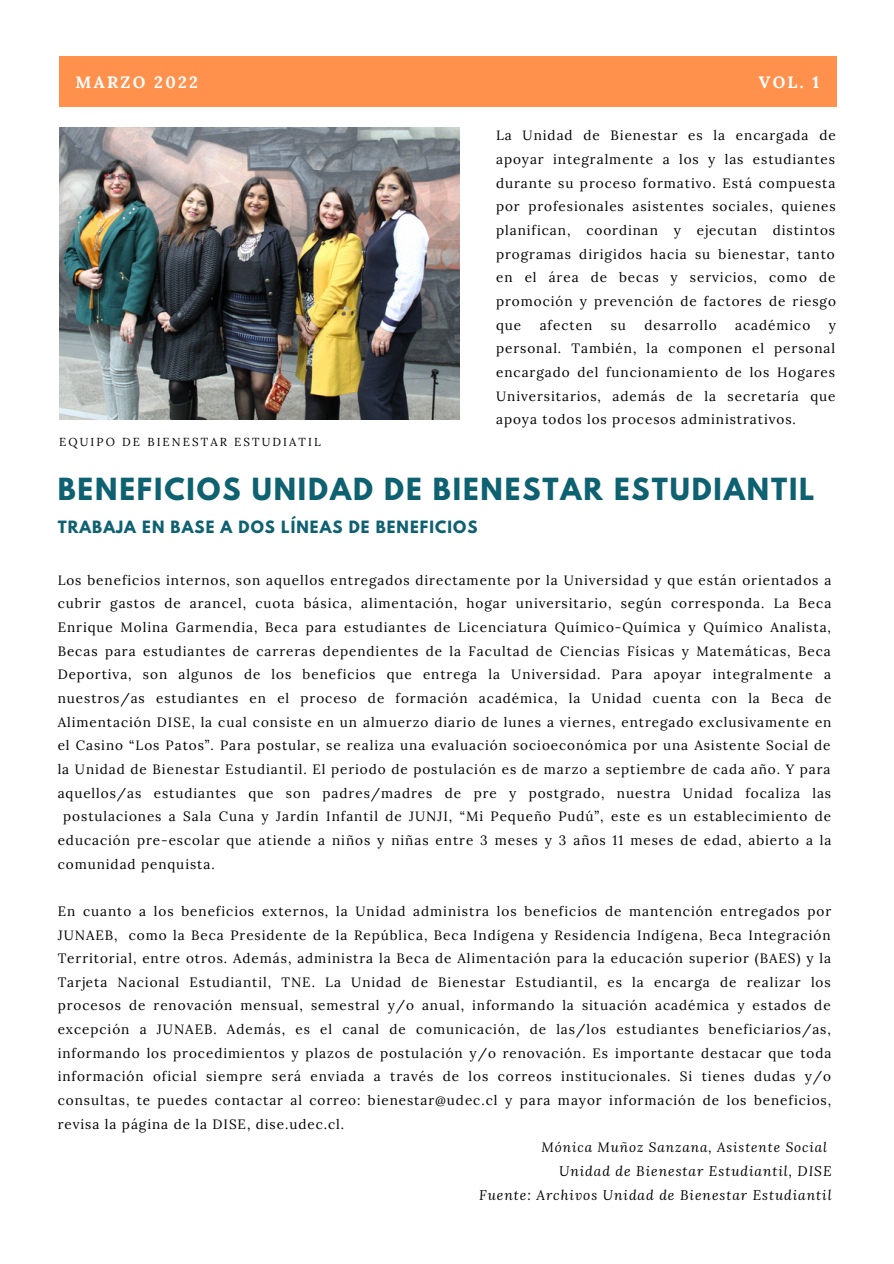
<style>
.page{position:relative;width:894px;height:1264px;background:#fff}
.page>*{position:absolute;margin:0;border:0;box-sizing:border-box;transform-origin:0 0}
.t1{font:700 27px "League Spartan";letter-spacing:.07em;color:#0e6171}
.t2{font:700 16.35px "Lora";letter-spacing:.14em;color:#fff}
.t3{font:700 15px "League Spartan";letter-spacing:.07em;color:#0e6171}
.t4{font:italic 13.8px "Lora";letter-spacing:.07em;color:#000}
.t5{font:13.5px/23.7px "Lora";letter-spacing:.07em;color:#000;text-align:justify}
.t6{font:italic 13.5px "Lora";letter-spacing:.07em;color:#000}
.t7{font:11.55px "Lora";letter-spacing:.18em;color:#000}
</style>
<div class="page">
<div style="left:59px;top:56px;width:777px;height:51px;background:#ff914d"></div>
<img style="left:59px;top:127px;width:400px;height:292px">
<p class="t2" style="left:75px;top:71px;width:124px">MARZO 2022</p>
<p class="t2" style="left:758px;top:71px;width:62px">VOL. 1</p>
<p class="t7" style="left:59px;top:434px;width:263px">EQUIPO DE BIENESTAR ESTUDIATIL</p>
<p class="t5" style="left:496px;top:123px;width:341px">La Unidad de Bienestar es la encargada de apoyar integralmente a los y las estudiantes durante su proceso formativo. Está compuesta por profesionales asistentes sociales, quienes planifican, coordinan y ejecutan distintos programas dirigidos hacia su bienestar, tanto en el área de becas y servicios, como de promoción y prevención de factores de riesgo que</p>
<p class="t5" style="left:539px;top:313px;width:54px">afecten</p>
<p class="t5" style="left:610px;top:313px;width:17px">su</p>
<p class="t5" style="left:644px;top:313px;width:74px">desarrollo</p>
<p class="t5" style="left:735px;top:313px;width:77px">académico</p>
<p class="t5" style="left:496px;top:313px;width:341px;text-indent:332px">y personal. También, la componen el personal encargado del funcionamiento de los Hogares Universitarios, además de la secretaría que apoya todos los procesos administrativos.</p>
<p class="t1" style="left:58px;top:476px;width:758px">BENEFICIOS UNIDAD DE BIENESTAR ESTUDIANTIL</p>
<p class="t3" style="left:58px;top:519px;width:421px">TRABAJA EN BASE A DOS LÍNEAS DE BENEFICIOS</p>
<p class="t5" style="left:58px;top:568px;width:775px">Los beneficios internos, son aquellos entregados directamente por la Universidad y que están orientados a</p>
<p class="t5" style="left:58px;top:591px;width:775px">cubrir gastos de arancel, cuota básica, alimentación, hogar universitario, según corresponda. La Beca</p>
<p class="t5" style="left:58px;top:615px;width:774px">Enrique Molina Garmendia, Beca para estudiantes de Licenciatura Químico-Química y Químico Analista,</p>
<p class="t5" style="left:58px;top:639px;width:774px">Becas para estudiantes de carreras dependientes de la Facultad de Ciencias Físicas y Matemáticas, Beca</p>
<p class="t5" style="left:58px;top:662px;width:774px">Deportiva, son algunos de los beneficios que entrega la Universidad. Para apoyar integralmente a</p>
<p class="t5" style="left:58px;top:686px;width:775px">nuestros/as estudiantes en el proceso de formación académica, la Unidad cuenta con la Beca de</p>
<p class="t5" style="left:58px;top:709px;width:775px">Alimentación DISE, la cual consiste en un almuerzo diario de lunes a viernes, entregado exclusivamente en</p>
<p class="t5" style="left:58px;top:733px;width:774px">el Casino “Los Patos”. Para postular, se realiza una evaluación socioeconómica por una Asistente Social de</p>
<p class="t5" style="left:58px;top:757px;width:774px">la Unidad de Bienestar Estudiantil. El periodo de postulación es de marzo a septiembre de cada año. Y para</p>
<p class="t5" style="left:58px;top:780px;width:774px">aquellos/as estudiantes que son padres/madres de pre y postgrado, nuestra Unidad focaliza las</p>
<p class="t5" style="left:63px;top:804px;width:769px">postulaciones a Sala Cuna y Jardín Infantil de JUNJI, “Mi Pequeño Pudú”, este es un establecimiento de</p>
<p class="t5" style="left:58px;top:828px;width:775px">educación pre-escolar que atiende a niños y niñas entre 3 meses y 3 años 11 meses de edad, abierto a la</p>
<p class="t5" style="left:58px;top:851px;width:158px">comunidad penquista.</p>
<p class="t5" style="left:58px;top:899px;width:775px">En cuanto a los beneficios externos, la Unidad administra los beneficios de mantención entregados por JUNAEB, como la Beca Presidente de la República, Beca Indígena y Residencia Indígena, Beca Integración Territorial, entre otros. Además, administra la Beca de Alimentación para la educación superior (BAES) y la Tarjeta Nacional Estudiantil, TNE. La Unidad de Bienestar Estudiantil, es la encarga de realizar los procesos de renovación mensual, semestral y/o anual, informando la situación académica y estados de excepción a JUNAEB. Además, es el canal de comunicación, de las/los estudiantes beneficiarios/as, informando los procedimientos y plazos de postulación y/o renovación. Es importante destacar que toda información oficial siempre será enviada a través de los correos institucionales. Si tienes dudas y/o consultas, te puedes contactar al correo: bienestar@udec.cl y para mayor información de los beneficios, revisa la página de la DISE, dise.udec.cl.</p>
<p class="t6" style="left:541px;top:1138px;width:287px">Mónica Muñoz Sanzana, Asistente Social</p>
<p class="t4" style="left:559px;top:1161px;width:274px">Unidad de Bienestar Estudiantil, DISE</p>
<p class="t4" style="left:479px;top:1185px;width:354px">Fuente: Archivos Unidad de Bienestar Estudiantil</p>
</div>
